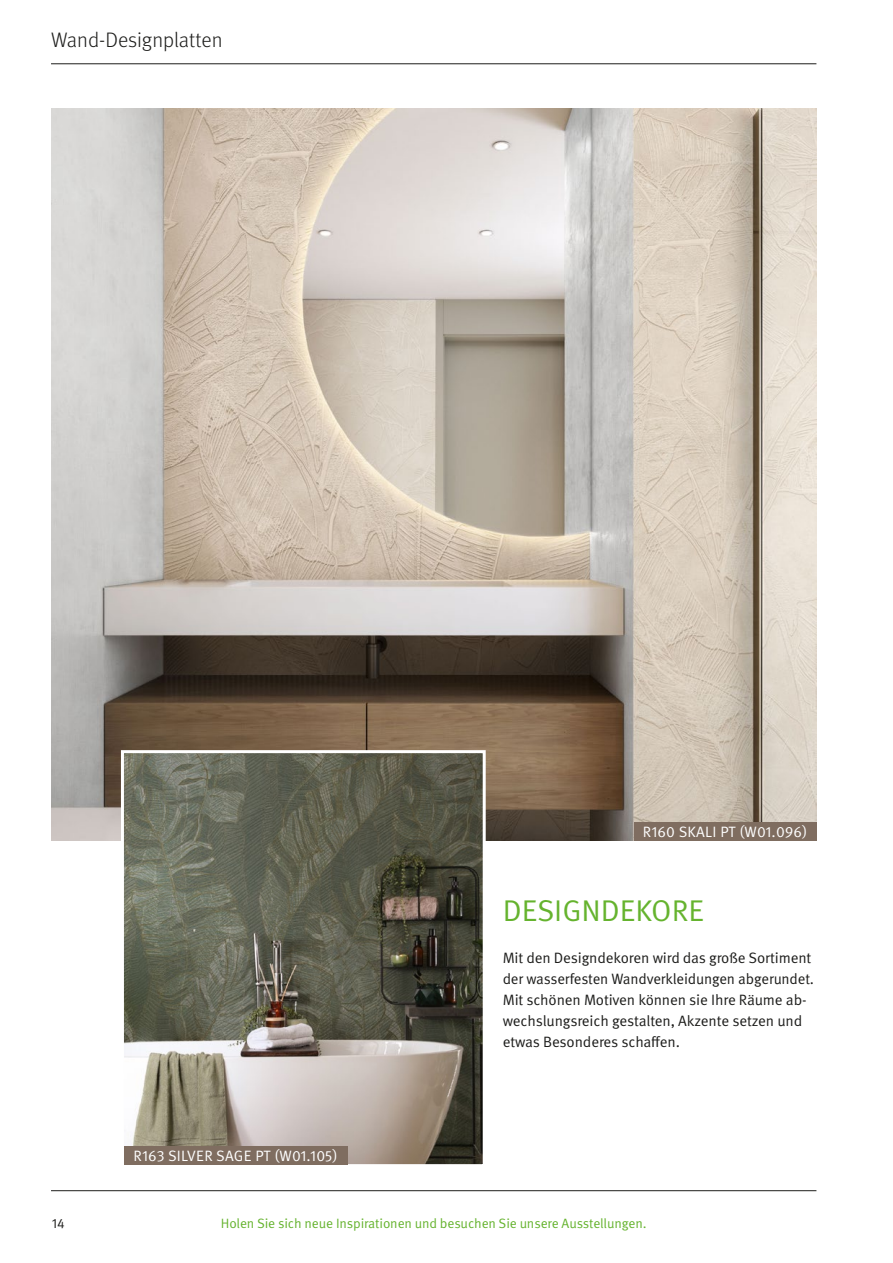
<style>
.page{position:relative;width:893px;height:1263px;background:#fff}
.page>*{position:absolute;margin:0;border:0;box-sizing:border-box;transform-origin:0 0}
.t1{font:30px "Meta Pro Norm";color:#65b32e}
.t2{font:300 21px "Meta Pro";color:#1d1d1b}
.t3{font:15px/21px "Meta Pro Norm";letter-spacing:-.01em;color:#1d1d1b}
.t4{font:15px "Meta Pro Norm";letter-spacing:.01em;color:#fff}
.t5{font:13.5px "Meta Pro Norm";letter-spacing:-.01em;color:#65b32e}
.t6{font:13.5px "Meta Pro Norm";color:#1d1d1b}
</style>
<div class="page">
<img style="left:51px;top:109px;width:765px;height:731px">
<svg style="left:119px;top:749px;width:368px;height:416px;background:#777568"></svg>
<div style="left:634px;top:822px;width:182px;height:18px;background:#7f6d60"></div>
<div style="left:124px;top:1146px;width:223px;height:18px;background:#7f6d60"></div>
<hr style="left:51px;top:64px;width:765px;height:1px;background:#1d1d1b">
<hr style="left:51px;top:1190px;width:765px;height:1px;background:#1d1d1b">
<h2 class="t2" style="left:51px;top:24px;width:173px">Wand-Designplatten</h2>
<p class="t4" style="left:134px;top:1144px;width:206px">R163 SILVER SAGE PT (W01.105)</p>
<p class="t4" style="left:643px;top:820px;width:166px">R160 SKALI PT (W01.096)</p>
<h1 class="t1" style="left:503px;top:888px;width:203px">DESIGNDEKORE</h1>
<p class="t3" style="left:503px;top:946px;width:313px">Mit den Designdekoren wird das große Sortiment der wasserfesten Wandverkleidungen abgerundet.<br>Mit schönen Motiven können sie Ihre Räume ab&shy;wechslungsreich gestalten, Akzente setzen und etwas Besonderes schaffen.</p>
<p class="t6" style="left:52px;top:1213px;width:14px">14</p>
<p class="t5" style="left:221px;top:1213px;width:427px">Holen Sie sich neue Inspirationen und besuchen Sie unsere Ausstellungen.</p>
</div>
